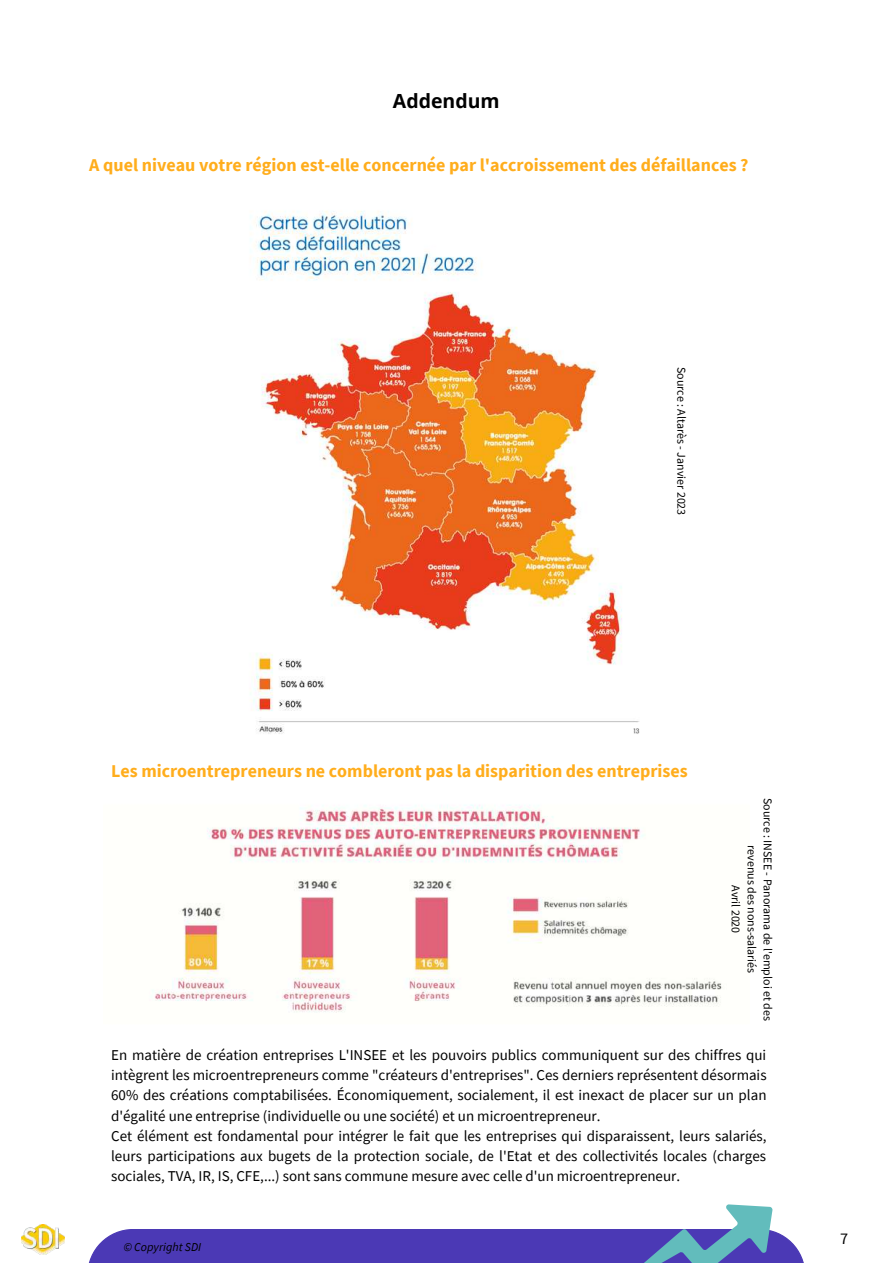
<style>
.page{position:relative;width:893px;height:1264px;background:#fff}
.page>*{position:absolute;margin:0;border:0;box-sizing:border-box;transform-origin:0 0}
.t1{font:700 19.5px "Open Sans";color:#000}
.t2{font:700 18px "Source Sans Pro";color:#ffad1c}
.t3{font:16.2px "Source Sans Pro";color:#000}
.t4{font:15px/20.2px "Source Sans Pro";color:#000}
.t5{font:italic 12.15px "Source Sans Pro";color:#000}
.t6{font:11.85px/15.9px "Source Sans Pro";color:#000;text-align:center}
</style>
<div class="page">
<div style="left:87px;top:1228px;width:718px;height:34px;background:#4b39b5"></div>
<img style="left:21px;top:1224px;width:44px;height:30px">
<svg style="left:629px;top:1204px;width:143px;height:58px"></svg>
<img style="left:250px;top:211px;width:390px;height:523px">
<img style="left:152px;top:804px;width:570px;height:209px">
<h1 class="t1" style="left:393px;top:87px;width:108px">Addendum</h1>
<p class="t2" style="left:89px;top:153px;width:660px">A quel niveau votre région est-elle concernée par l'accroissement des défaillances ?</p>
<p class="t6" style="left:689px;top:367px;width:150px;rotate:90deg">Source : Altarès - Janvier 2023</p>
<p class="t2" style="left:111px;top:759px;width:578px">Les microentrepreneurs ne combleront pas la disparition des entreprises</p>
<p class="t6" style="left:775px;top:797px;width:224px;rotate:90deg">Source : INSEE - Panorama de l'emploi et des revenus des nons-salariés<br>Avril 2020</p>
<p class="t4" style="left:111px;top:1044px;width:657px">En matière de création entreprises L'INSEE et les pouvoirs publics communiquent sur des chiffres qui intègrent les microentrepreneurs comme "créateurs d'entreprises". Ces derniers représentent désormais 60% des créations comptabilisées. Économiquement, socialement, il est inexact de placer sur un plan d'égalité une entreprise (individuelle ou une société) et un microentrepreneur.<br>Cet élément est fondamental pour intégrer le fait que les entreprises qui disparaissent, leurs salariés, leurs participations aux bugets de la protection sociale, de l'Etat et des collectivités locales (charges sociales, TVA, IR, IS, CFE,...) sont sans commune mesure avec celle d'un microentrepreneur.</p>
<p class="t5" style="left:124px;top:1238px;width:79px">© Copyright SDI</p>
<p class="t3" style="left:840px;top:1227px;width:10px">7</p>
</div>
